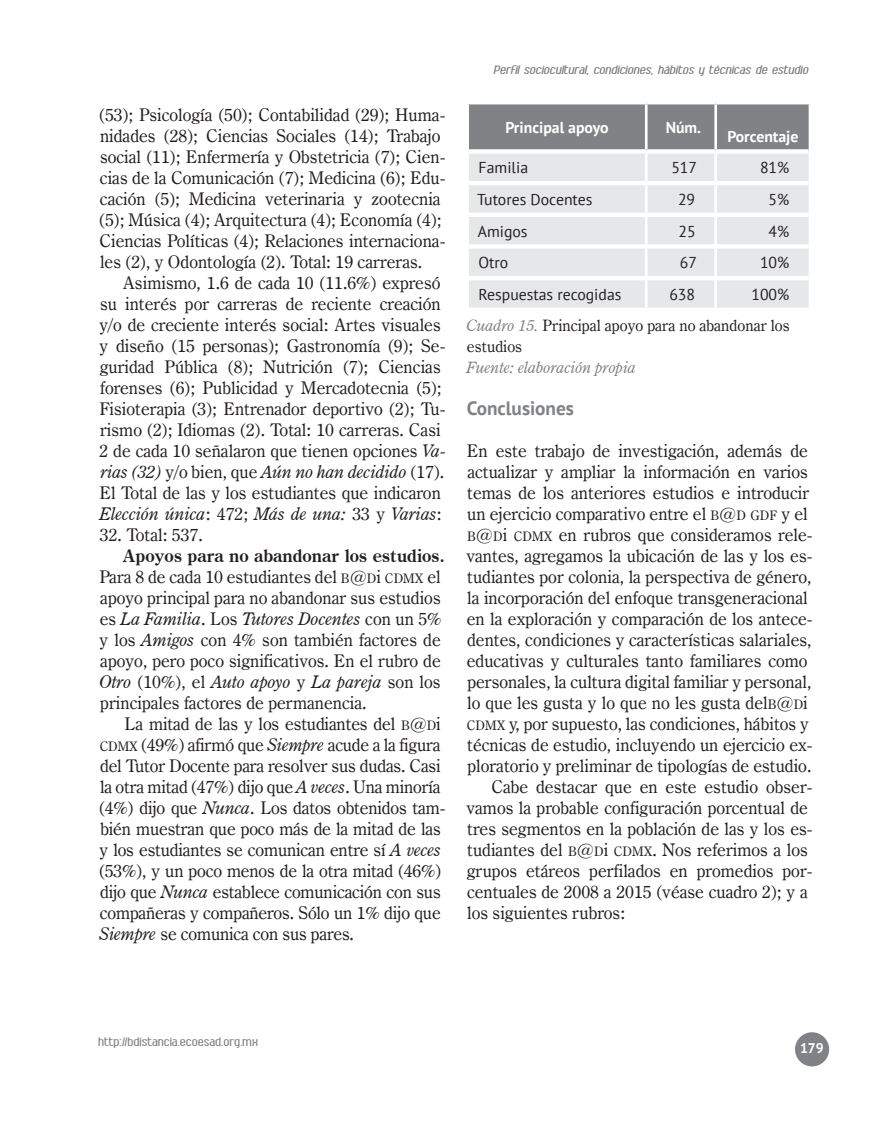
<style>
.page{position:relative;width:893px;height:1121px;background:#fff}
.page>*{position:absolute;margin:0;border:0;box-sizing:border-box;transform-origin:0 0}
.t1{font:700 19.25px "PT Sans";color:#808285}
.t2{font:17.5px/21px "Century Oldstyle BT";color:#231f20}
.t3{font:15.75px "PT Sans";color:#231f20}
.t4{font:15.75px/21px "Century Oldstyle BT";color:#231f20}
.t5{font:700 15.75px "PT Sans";color:#fff}
.t6{font:italic 15.75px "Century Oldstyle BT";color:#808285}
.t7{font:italic 700 14px "Ambrosia";color:#76787b}
.t8{font:700 14px "Ambrosia";color:#808285}
.t9{font:700 14px "PT Sans";color:#fff}
.s1{font-style:italic}
.s2{font-weight:700}
.s3{font-size:13.12px}
.s4{font-style:inherit}
.s5{font-style:italic;color:#808285}
</style>
<div class="page">
<div style="left:795px;top:1032px;width:34px;height:34px;background:#808285;border-radius:50%"></div>
<div style="left:469px;top:104px;width:340px;height:45px;background:#808285"></div>
<div style="left:469px;top:154px;width:340px;height:153px;background:#e6e7e9"></div>
<hr style="left:645px;top:104px;width:3px;height:45px;background:#fff">
<hr style="left:714px;top:104px;width:3px;height:45px;background:#fff">
<hr style="left:645px;top:154px;width:3px;height:27px;background:#fff">
<hr style="left:714px;top:154px;width:3px;height:27px;background:#fff">
<hr style="left:645px;top:185px;width:3px;height:28px;background:#fff">
<hr style="left:714px;top:185px;width:3px;height:28px;background:#fff">
<hr style="left:645px;top:217px;width:3px;height:27px;background:#fff">
<hr style="left:714px;top:217px;width:3px;height:27px;background:#fff">
<hr style="left:645px;top:249px;width:3px;height:27px;background:#fff">
<hr style="left:714px;top:249px;width:3px;height:27px;background:#fff">
<hr style="left:645px;top:280px;width:3px;height:27px;background:#fff">
<hr style="left:714px;top:280px;width:3px;height:27px;background:#fff">
<hr style="left:469px;top:181px;width:177px;height:4px;background:#fff">
<hr style="left:646px;top:181px;width:70px;height:4px;background:#fff">
<hr style="left:716px;top:181px;width:93px;height:4px;background:#fff">
<hr style="left:469px;top:213px;width:177px;height:4px;background:#fff">
<hr style="left:646px;top:213px;width:70px;height:4px;background:#fff">
<hr style="left:716px;top:213px;width:93px;height:4px;background:#fff">
<div style="left:469px;top:244px;width:177px;height:5px;background:#fff"></div>
<div style="left:646px;top:244px;width:70px;height:5px;background:#fff"></div>
<div style="left:716px;top:244px;width:93px;height:5px;background:#fff"></div>
<hr style="left:469px;top:276px;width:177px;height:4px;background:#fff">
<hr style="left:646px;top:276px;width:70px;height:4px;background:#fff">
<hr style="left:716px;top:276px;width:93px;height:4px;background:#fff">
<p class="t2" style="left:99px;top:104px;width:348px">(53); Psicología (50); Contabilidad (29); Huma&shy;nidades (28); Ciencias Sociales (14); Trabajo social (11); Enfermería y Obstetricia (7); Cien&shy;cias de la Comunicación (7); Medicina (6); Edu&shy;cación (5); Medicina veterinaria y zootecnia (5); Música (4); Arquitectura (4); Economía (4); Ciencias Políticas (4); Relaciones internaciona&shy;les (2), y Odontología (2). Total: 19 carreras.</p>
<p class="t2" style="left:100px;top:272px;width:348px;text-indent:24px">Asimismo, 1.6 de cada 10 (11.6%) expresó su interés por carreras de reciente creación y/o de creciente interés social: Artes visuales y diseño (15 personas); Gastronomía (9); Se&shy;guridad Pública (8); Nutrición (7); Ciencias forenses (6); Publicidad y Mercadotecnia (5); Fisioterapia (3); Entrenador deportivo (2); Tu&shy;rismo (2); Idiomas (2). Total: 10 carreras. Casi 2 de cada 10 señalaron que tienen opciones <span class="s1">Va&shy;rias (32)</span> y/o bien, que <span class="s1">Aún no han decidido</span> (17).<br>El Total de las y los estudiantes que indicaron <span class="s1">Elección única</span>: 472; <span class="s1">Más de una:</span> 33 y <span class="s1">Varias</span>:</p>
<p class="t2" style="left:100px;top:524px;width:104px">32. Total: 537.</p>
<p class="t2" style="left:99px;top:545px;width:347px;text-indent:24px"><span class="s2">Apoyos para no abandonar los estudios.<br></span>Para 8 de cada 10 estudiantes del <span class="s3">B</span><span class="s4">@</span><span class="s3">D</span>i <span class="s3">CDMX</span> el apoyo principal para no abandonar sus estudios es <span class="s1">La Familia</span>. Los <span class="s1">Tutores Docentes</span> con un 5% y los <span class="s1">Amigos</span> con 4% son también factores de apoyo, pero poco significativos. En el rubro de <span class="s1">Otro</span> (10%), el <span class="s1">Auto apoyo</span> y <span class="s1">La pareja</span> son los principales factores de permanencia.</p>
<p class="t2" style="left:99px;top:713px;width:348px;text-indent:25px">La mitad de las y los estudiantes del <span class="s3">B</span><span class="s4">@</span><span class="s3">D</span>i <span class="s3">CDMX</span> (49%) afirmó que <span class="s1">Siempre</span> acude a la figura del Tutor Docente para resolver sus dudas. Casi la otra mitad (47%) dijo que <span class="s1">A veces</span>. Una minoría (4%) dijo que <span class="s1">Nunca</span>. Los datos obtenidos tam&shy;bién muestran que poco más de la mitad de las y los estudiantes se comunican entre sí <span class="s1">A veces </span>(53%), y un poco menos de la otra mitad (46%) dijo que <span class="s1">Nunca</span> establece comunicación con sus compañeras y compañeros. Sólo un 1% dijo que <span class="s1">Siempre</span> se comunica con sus pares.</p>
<p class="t7" style="left:494px;top:63px;width:316px">Perfil sociocultural, condiciones, hábitos y técnicas de estudio</p>
<p class="t5" style="left:505px;top:117px;width:105px">Principal apoyo</p>
<p class="t5" style="left:666px;top:117px;width:37px">Núm.</p>
<p class="t5" style="left:727px;top:125px;width:73px">Porcentaje</p>
<p class="t3" style="left:479px;top:157px;width:51px">Familia</p>
<p class="t3" style="left:671px;top:157px;width:27px">517</p>
<p class="t3" style="left:760px;top:157px;width:31px">81%</p>
<p class="t3" style="left:477px;top:189px;width:117px">Tutores Docentes</p>
<p class="t3" style="left:678px;top:189px;width:19px">29</p>
<p class="t3" style="left:769px;top:189px;width:22px">5%</p>
<p class="t3" style="left:478px;top:221px;width:51px">Amigos</p>
<p class="t3" style="left:679px;top:221px;width:19px">25</p>
<p class="t3" style="left:769px;top:221px;width:22px">4%</p>
<p class="t3" style="left:478px;top:252px;width:31px">Otro</p>
<p class="t3" style="left:680px;top:252px;width:19px">67</p>
<p class="t3" style="left:760px;top:252px;width:31px">10%</p>
<p class="t3" style="left:479px;top:284px;width:144px">Respuestas recogidas</p>
<p class="t3" style="left:669px;top:284px;width:27px">638</p>
<p class="t3" style="left:751px;top:284px;width:39px">100%</p>
<p class="t4" style="left:467px;top:315px;width:325px"><span class="s5">Cuadro 15.</span> Principal apoyo para no abandonar los estudios</p>
<p class="t6" style="left:467px;top:358px;width:171px">Fuente: elaboración propia</p>
<p class="t1" style="left:467px;top:395px;width:109px">Conclusiones</p>
<p class="t2" style="left:467px;top:440px;width:343px">En este trabajo de investigación, además de</p>
<p class="t2" style="left:467px;top:461px;width:342px">actualizar y ampliar la información en varios</p>
<p class="t2" style="left:467px;top:482px;width:344px">temas de los anteriores estudios e introducir</p>
<p class="t2" style="left:467px;top:503px;width:342px">un ejercicio comparativo entre el <span class="s3">B</span><span class="s4">@</span><span class="s3">D GDF</span> y el</p>
<p class="t2" style="left:467px;top:524px;width:347px"><span class="s3">B</span><span class="s4">@</span><span class="s3">D</span>i <span class="s3">CDMX</span> en rubros que consideramos rele-</p>
<p class="t2" style="left:466px;top:545px;width:348px">vantes, agregamos la ubicación de las y los es-</p>
<p class="t2" style="left:467px;top:566px;width:346px">tudiantes por colonia, la perspectiva de género,</p>
<p class="t2" style="left:467px;top:587px;width:342px">la incorporación del enfoque transgeneracional</p>
<p class="t2" style="left:467px;top:608px;width:347px">en la exploración y comparación de los antece-</p>
<p class="t2" style="left:467px;top:629px;width:346px">dentes, condiciones y características salariales,</p>
<p class="t2" style="left:467px;top:650px;width:342px">educativas y culturales tanto familiares como</p>
<p class="t2" style="left:467px;top:671px;width:346px">personales, la cultura digital familiar y personal,</p>
<p class="t2" style="left:467px;top:692px;width:342px">lo que les gusta y lo que no les gusta del<span class="s3">B</span><span class="s4">@</span><span class="s3">D</span>i</p>
<p class="t2" style="left:467px;top:713px;width:343px"><span class="s3">CDMX</span> y, por supuesto, las condiciones, hábitos y</p>
<p class="t2" style="left:467px;top:734px;width:347px">técnicas de estudio, incluyendo un ejercicio ex-</p>
<p class="t2" style="left:467px;top:755px;width:346px">ploratorio y preliminar de tipologías de estudio.</p>
<p class="t2" style="left:491px;top:776px;width:323px">Cabe destacar que en este estudio obser-</p>
<p class="t2" style="left:466px;top:797px;width:343px">vamos la probable configuración porcentual de</p>
<p class="t2" style="left:467px;top:818px;width:347px">tres segmentos en la población de las y los es-</p>
<p class="t2" style="left:467px;top:839px;width:342px">tudiantes del <span class="s3">B</span><span class="s4">@</span><span class="s3">D</span>i <span class="s3">CDMX</span>. Nos referimos a los</p>
<p class="t2" style="left:467px;top:860px;width:347px">grupos etáreos perfilados en promedios por-</p>
<p class="t2" style="left:467px;top:881px;width:342px">centuales de 2008 a 2015 (véase cuadro 2); y a</p>
<p class="t2" style="left:467px;top:902px;width:160px">los siguientes rubros:</p>
<p class="t8" style="left:99px;top:1035px;width:161px">http://bdistancia.ecoesad.org.mx</p>
<p class="t9" style="left:800px;top:1039px;width:25px">179</p>
</div>
